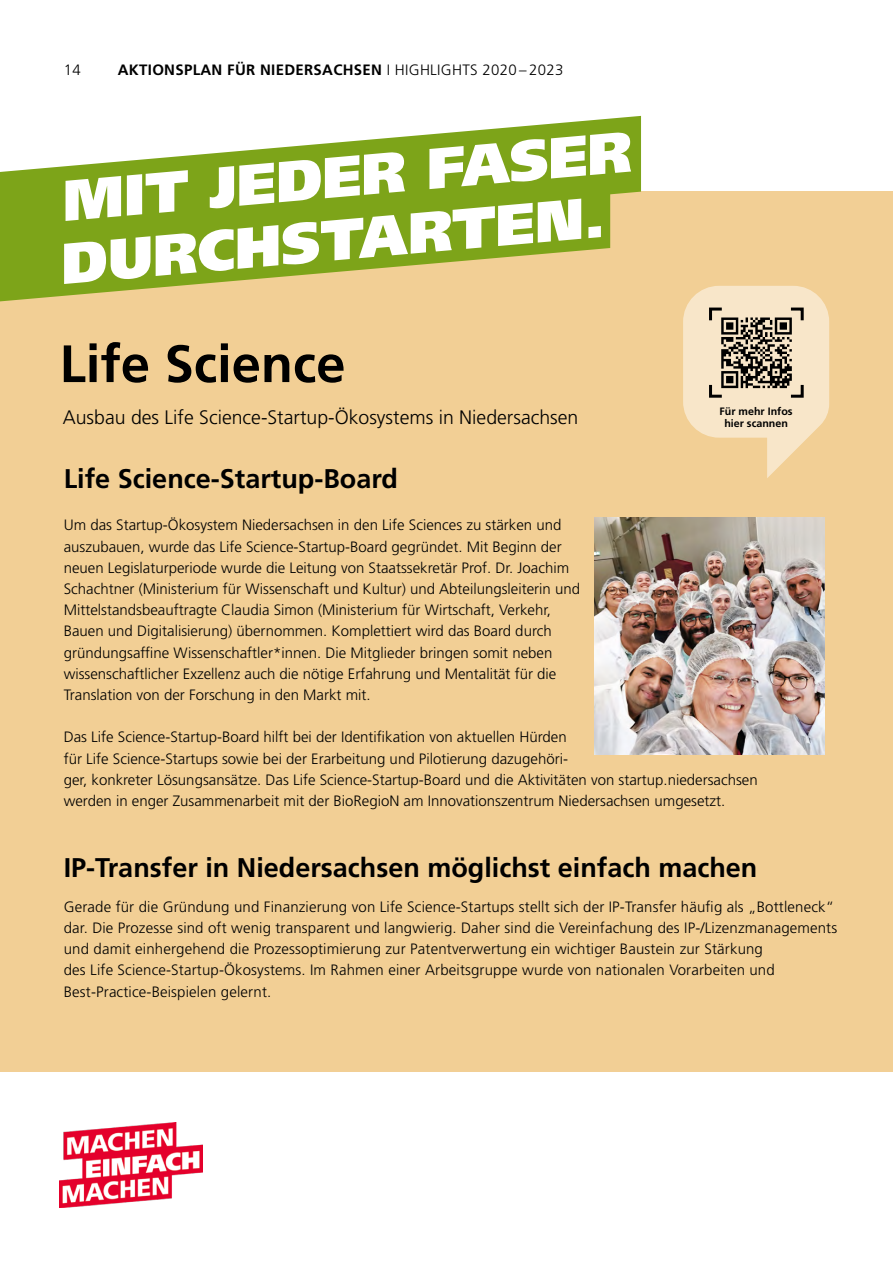
<style>
.page{position:relative;width:893px;height:1263px;background:#fff}
.page>*{position:absolute;margin:0;border:0;box-sizing:border-box;transform-origin:0 0}
.t1{font:900 57.3px "Frutiger LT Std";color:#fff}
.t2{font:700 52.5px "Frutiger LT Std";color:#000}
.t3{font:700 27px "Frutiger LT Std";color:#000}
.t4{font:300 19.5px "Frutiger LT Std";color:#000}
.t5{font:300 15px/21.1px "Frutiger LT Std";color:#000}
.t6{font:700 15px "Frutiger LT Std";letter-spacing:.02em;color:#000}
.t7{font:700 10.65px/12.9px "Frutiger LT Std";color:#000;text-align:center}
.s1{font-weight:300}
</style>
<div class="page">
<img style="left:60px;top:1122px;width:142px;height:85px">
<div style="left:0;top:191px;width:893px;height:880px;background:#f2cf95"></div>
<svg style="left:683px;top:286px;width:146px;height:192px"></svg>
<img style="left:594px;top:518px;width:231px;height:237px">
<svg style="left:0;top:245px;width:610px;height:56px;fill:#7da419"></svg>
<svg style="left:0;top:116px;width:641px;height:129px;fill:#7da419"></svg>
<p class="t5" style="left:64px;top:59px;width:18px">14</p>
<p class="t6" style="left:118px;top:61px;width:447px">AKTIONSPLAN FÜR NIEDERSACHSEN <span class="s1">I HIGHLIGHTS 2020 – 2023</span></p>
<h1 class="t1" style="left:58px;top:166px;width:573px;rotate:-5deg">MIT JEDER FASER</h1>
<h1 class="t1" style="left:56px;top:229px;width:548px;rotate:-5deg">DURCHSTARTEN.</h1>
<h2 class="t2" style="left:60px;top:333px;width:287px">Life Science</h2>
<h3 class="t4" style="left:63px;top:407px;width:517px">Ausbau des Life Science-Startup-Ökosystems in Niedersachsen</h3>
<h3 class="t3" style="left:64px;top:463px;width:336px">Life Science-Startup-Board</h3>
<p class="t7" style="left:720px;top:404px;width:75px">Für mehr Infos hier scannen</p>
<p class="t5" style="left:64px;top:515px;width:518px">Um das Startup-Ökosystem Niedersachsen in den Life Sciences zu stärken und auszubauen, wurde das Life Science-Startup-Board gegründet. Mit Beginn der neuen Legislaturperiode wurde die Leitung von Staatssekretär Prof. Dr. Joachim Schachtner (Ministerium für Wissenschaft und Kultur) und Abteilungsleiterin und Mittelstandsbeauftragte Claudia Simon (Ministerium für Wirtschaft, Verkehr, Bauen und Digitalisierung) übernommen. Komplettiert wird das Board durch gründungsaffine Wissenschaftler*innen. Die Mitglieder bringen somit neben wissenschaftlicher Exzellenz auch die nötige Erfahrung und Mentalität für die Translation von der Forschung in den Markt mit.</p>
<p class="t5" style="left:64px;top:727px;width:695px">Das Life Science-Startup-Board hilft bei der Identifikation von aktuellen Hürden<br>für Life Science-Startups sowie bei der Erarbeitung und Pilotierung dazugehöri-<br>ger, konkreter Lösungsansätze. Das Life Science-Startup-Board und die Aktivitäten von startup.niedersachsen werden in enger Zusammenarbeit mit der BioRegioN am Innovationszentrum Niedersachsen umgesetzt.</p>
<h3 class="t3" style="left:64px;top:852px;width:695px">IP-Transfer in Niedersachsen möglichst einfach machen</h3>
<p class="t5" style="left:64px;top:896px;width:775px">Gerade für die Gründung und Finanzierung von Life Science-Startups stellt sich der IP-Transfer häufig als „Bottleneck“ dar. Die Prozesse sind oft wenig transparent und langwierig. Daher sind die Vereinfachung des IP-/Lizenzmanagements und damit einhergehend die Prozessoptimierung zur Patentverwertung ein wichtiger Baustein zur Stärkung<br>des Life Science-Startup-Ökosystems. Im Rahmen einer Arbeitsgruppe wurde von nationalen Vorarbeiten und Best-Practice-Beispielen gelernt.</p>
</div>
